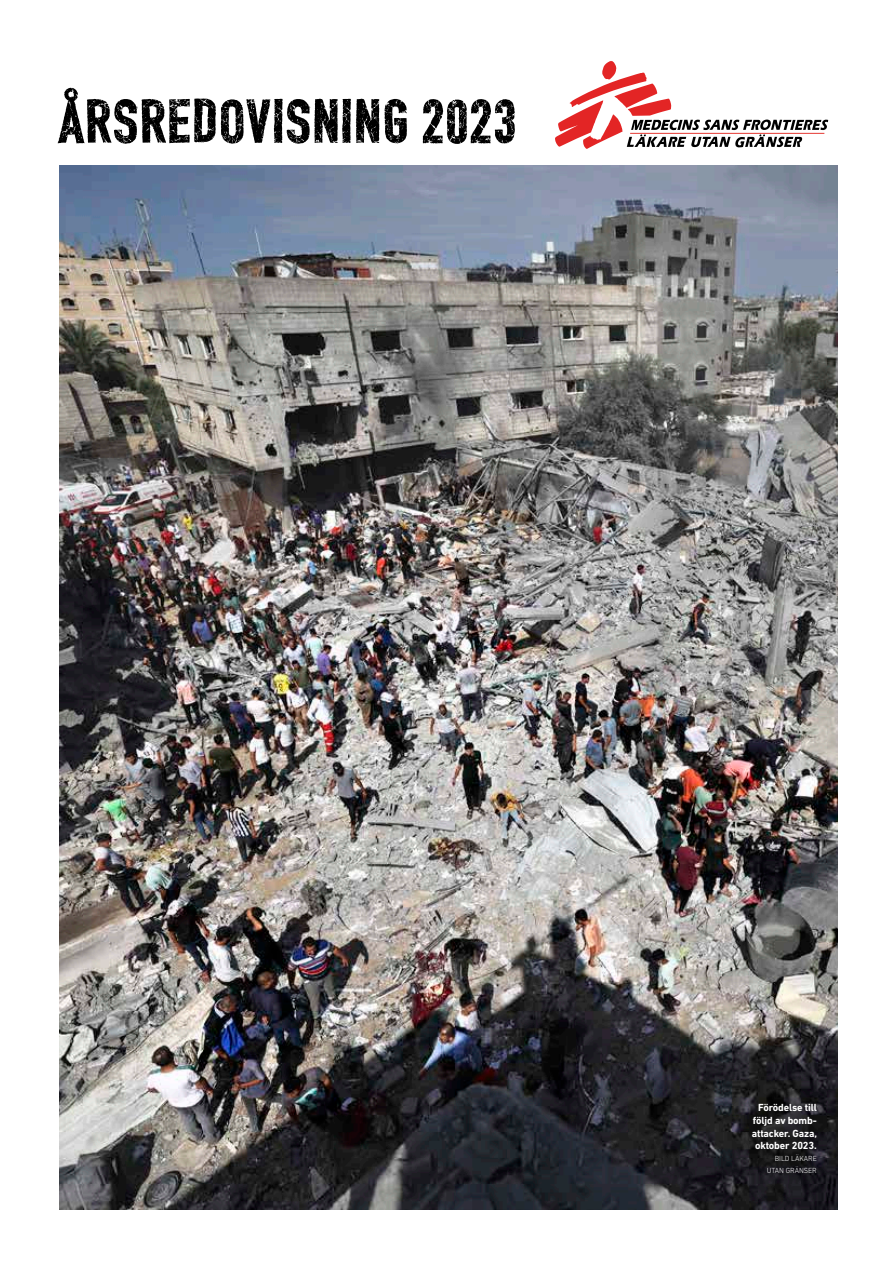
<style>
.page{position:relative;width:893px;height:1263px;background:#fff}
.page>*{position:absolute;margin:0;border:0;box-sizing:border-box;transform-origin:0 0}
.t1{font:61.95px "MSF Schriften";color:#000}
.t2{font:700 10.5px/12.6px "DIN Next LT Pro";letter-spacing:-.01em;color:#fff;text-align:right}
.t3{font:300 7.5px/12px "DIN Next LT Pro";letter-spacing:-.01em;color:#fff;text-align:right}
</style>
<div class="page">
<img style="left:60px;top:166px;width:778px;height:1044px">
<svg style="left:555px;top:61px;width:273px;height:88px"></svg>
<div style="left:743px;top:1094px;width:83px;height:88px;background:#000;opacity:.75"></div>
<h1 class="t1" style="left:58px;top:88px;width:460px">ÅRSREDOVISNING 2023</h1>
<p class="t2" style="left:752px;top:1101px;width:67px">Förödelse till följd av bomb&shy;attacker. Gaza, oktober 2023.</p>
<p class="t3" style="left:767px;top:1152px;width:51px">BILD LÄKARE<br>UTAN GRÄNSER</p>
</div>
